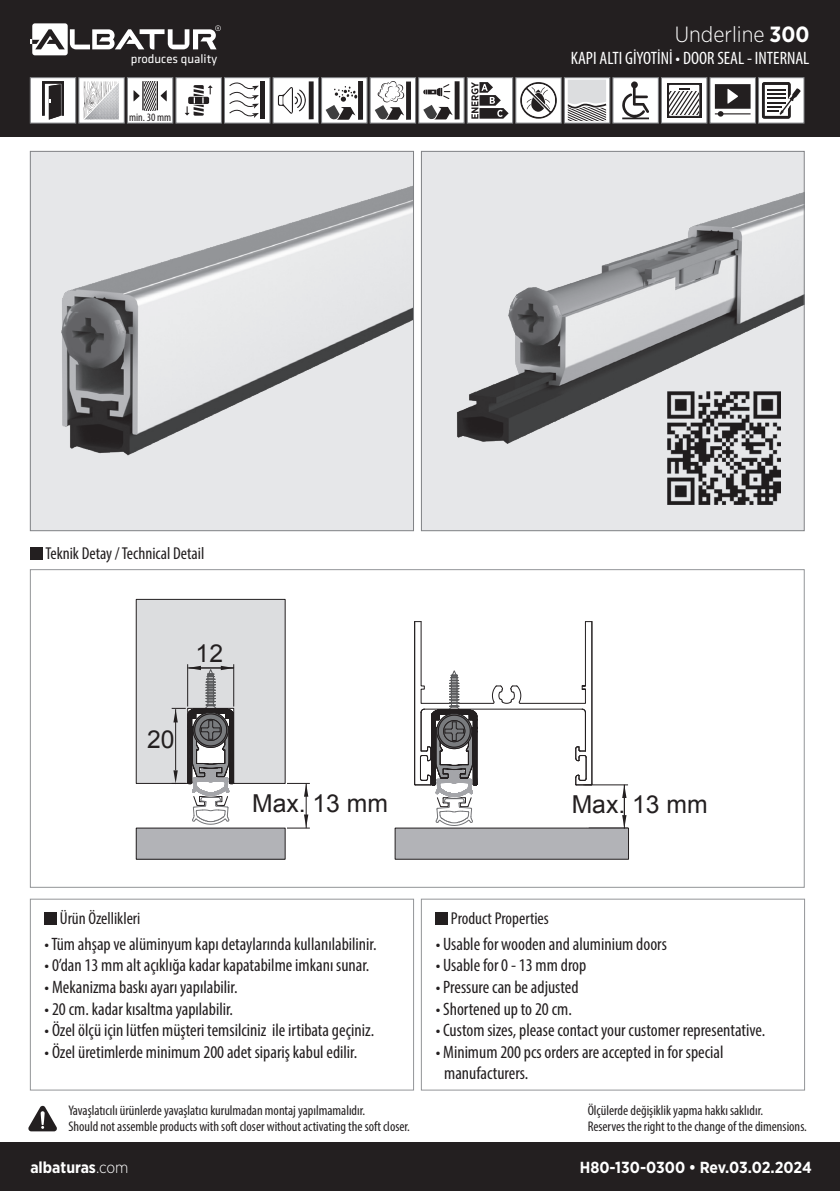
<style>
.page{position:relative;width:840px;height:1191px;background:#fff}
.page>*{position:absolute;margin:0;border:0;box-sizing:border-box;transform-origin:0 0}
.t1{font:24.6px "Arial";color:#231f20}
.t2{font:300 22px "Gotham Narrow";color:#fff}
.t3{font:condensed 18px/21.6px "Myriad Pro";color:#231f20}
.t4{font:condensed 18px "Myriad Pro";color:#fff}
.t5{font:condensed 17.2px "Myriad Pro";color:#231f20}
.t6{font:700 16px "Gotham Narrow";color:#fff}
.t7{font:condensed 14px/16px "Myriad Pro";color:#231f20}
.t8{font:12.8px "Klavika";color:#fff}
.t9{font:condensed 11.4px "Myriad Pro";color:#231f20}
.s1{font-weight:700}
.s2{font-weight:300}
</style>
<div class="page">
<div style="left:0;top:0;width:839px;height:137px;background:#231f20"></div>
<div style="left:32px;top:23px;width:36px;height:32px;background:#fff;border-radius:3px"></div>
<svg style="left:30px;top:25px;width:191px;height:24px"></svg>
<div style="left:0;top:1142px;width:839px;height:49px;background:#231f20"></div>
<div style="left:30px;top:899px;width:383px;height:191px;border:1px solid #939598"></div>
<div style="left:421px;top:899px;width:383px;height:191px;border:1px solid #939598"></div>
<div style="left:45px;top:912px;width:12px;height:12px;background:#231f20"></div>
<div style="left:435px;top:912px;width:12px;height:12px;background:#231f20"></div>
<div style="left:30px;top:547px;width:12px;height:12px;background:#231f20"></div>
<div style="left:421px;top:151px;width:382px;height:380px;background:#e6e7e9"></div>
<img style="left:457px;top:193px;width:345px;height:279px">
<div style="left:421px;top:151px;width:383px;height:380px;border:1px solid #808285"></div>
<div style="left:30px;top:151px;width:383px;height:380px;background:#e6e7e9"></div>
<img style="left:61px;top:186px;width:350px;height:270px">
<div style="left:30px;top:151px;width:383px;height:380px;border:1px solid #808285"></div>
<div style="left:661px;top:77px;width:45px;height:46px;background:#fff;border:1px solid #808285"></div>
<div style="left:224px;top:77px;width:46px;height:46px;background:#fff;border:1px solid #808285"></div>
<svg style="left:229px;top:82px;width:30px;height:36px"></svg>
<div style="left:260px;top:81px;width:5px;height:38px;background:#231f20"></div>
<div style="left:176px;top:77px;width:45px;height:46px;background:#fff"></div>
<svg style="left:185px;top:85px;width:27px;height:31px"></svg>
<div style="left:273px;top:77px;width:45px;height:46px;background:#fff;border:1px solid #808285"></div>
<svg style="left:278px;top:81px;width:35px;height:38px"></svg>
<div style="left:127px;top:77px;width:46px;height:46px;background:#fff;border:1px solid #808285"></div>
<svg style="left:133px;top:81px;width:34px;height:29px"></svg>
<div style="left:30px;top:77px;width:46px;height:46px;background:#fff;border:1px solid #808285"></div>
<svg style="left:42px;top:81px;width:22px;height:39px"></svg>
<div style="left:709px;top:77px;width:46px;height:46px;background:#fff;border:1px solid #808285"></div>
<svg style="left:714px;top:84px;width:36px;height:33px"></svg>
<div style="left:758px;top:77px;width:45px;height:46px;background:#fff;border:1px solid #808285"></div>
<svg style="left:761px;top:82px;width:39px;height:37px"></svg>
<svg style="left:667px;top:83px;width:34px;height:35px"></svg>
<div style="left:668px;top:84px;width:31px;height:32px;background:#fff"></div>
<div style="left:668px;top:84px;width:31px;height:32px;border:1px solid #231f20"></div>
<svg style="left:669px;top:88px;width:29px;height:26px"></svg>
<div style="left:79px;top:77px;width:45px;height:46px;background:#fff"></div>
<svg style="left:83px;top:81px;width:36px;height:39px"></svg>
<div style="left:321px;top:77px;width:46px;height:46px;background:#fff;border:1px solid #808285"></div>
<svg style="left:325px;top:81px;width:38px;height:39px"></svg>
<div style="left:564px;top:77px;width:45px;height:46px;background:#f2f2f3;border:1px solid #808285"></div>
<svg style="left:565px;top:80px;width:42px;height:41px"></svg>
<div style="left:370px;top:77px;width:45px;height:46px;background:#fff;border:1px solid #808285"></div>
<svg style="left:374px;top:81px;width:37px;height:39px"></svg>
<div style="left:418px;top:77px;width:46px;height:46px;background:#fff;border:1px solid #808285"></div>
<svg style="left:423px;top:81px;width:36px;height:39px"></svg>
<div style="left:467px;top:77px;width:45px;height:46px;background:#fff;border:1px solid #808285"></div>
<svg style="left:471px;top:82px;width:37px;height:37px"></svg>
<div style="left:515px;top:77px;width:46px;height:46px;background:#fff;border:1px solid #808285"></div>
<svg style="left:520px;top:82px;width:36px;height:37px"></svg>
<div style="left:612px;top:77px;width:46px;height:46px;background:#fff;border:1px solid #808285"></div>
<svg style="left:622px;top:81px;width:26px;height:38px"></svg>
<svg style="left:136px;top:599px;width:174px;height:229px"></svg>
<div style="left:136px;top:828px;width:149px;height:31px;background:#b2b3b7"></div>
<svg style="left:394px;top:621px;width:234px;height:238px"></svg>
<img style="left:667px;top:391px;width:113px;height:114px">
<svg style="left:28px;top:1105px;width:29px;height:26px"></svg>
<p class="t8" style="left:131px;top:50px;width:88px">produces quality</p>
<p class="t9" style="left:129px;top:110px;width:44px">min. 30 mm</p>
<p class="t2" style="left:674px;top:21px;width:136px">Underline <span class="s1">300</span></p>
<p class="t4" style="left:570px;top:47px;width:240px">KAPI ALTI GİYOTİNİ • DOOR SEAL - INTERNAL</p>
<p class="t5" style="left:45px;top:542px;width:160px">Teknik Detay / Technical Detail</p>
<h1 class="t1" style="left:195px;top:637px;width:29px">12</h1>
<h1 class="t1" style="left:147px;top:723px;width:29px">20</h1>
<h1 class="t1" style="left:252px;top:787px;width:137px">Max. 13 mm</h1>
<h1 class="t1" style="left:571px;top:788px;width:137px">Max. 13 mm</h1>
<p class="t5" style="left:60px;top:908px;width:82px">Ürün Özellikleri</p>
<p class="t5" style="left:450px;top:908px;width:99px">Product Properties</p>
<p class="t3" style="left:45px;top:932px;width:333px">• Tüm ahşap ve alüminyum kapı detaylarında kullanılabilinir.</p>
<p class="t3" style="left:45px;top:954px;width:326px">• 0’dan 13 mm alt açıklığa kadar kapatabilme imkanı sunar.</p>
<p class="t3" style="left:45px;top:976px;width:194px">• Mekanizma baskı ayarı yapılabilir.</p>
<p class="t3" style="left:45px;top:997px;width:190px">• 20 cm. kadar kısaltma yapılabilir.</p>
<p class="t3" style="left:45px;top:1019px;width:331px">• Özel ölçü için lütfen müşteri temsilciniz ile irtibata geçiniz.</p>
<p class="t3" style="left:45px;top:1040px;width:314px">• Özel üretimlerde minimum 200 adet sipariş kabul edilir.</p>
<p class="t3" style="left:435px;top:932px;width:232px">• Usable for wooden and aluminium doors</p>
<p class="t3" style="left:435px;top:954px;width:152px">• Usable for 0 - 13 mm drop</p>
<p class="t3" style="left:435px;top:976px;width:144px">• Pressure can be adjusted</p>
<p class="t3" style="left:435px;top:997px;width:137px">• Shortened up to 20 cm.</p>
<p class="t3" style="left:435px;top:1019px;width:331px">• Custom sizes, please contact your customer representative.</p>
<p class="t3" style="left:444px;top:1040px;width:280px;text-indent:-8px">• Minimum 200 pcs orders are accepted in for special manufacturers.</p>
<p class="t7" style="left:68px;top:1102px;width:343px">Yavaşlatıcılı ürünlerde yavaşlatıcı kurulmadan montaj yapılmamalıdır.<br>Should not assemble products with soft closer without activating the soft closer.</p>
<p class="t7" style="left:587px;top:1102px;width:220px">Ölçülerde değişiklik yapma hakkı saklıdır.<br>Reserves the right to the change of the dimensions.</p>
<p class="t6" style="left:30px;top:1157px;width:100px">albaturas<span class="s2">.com</span></p>
<p class="t6" style="left:579px;top:1157px;width:233px">H80-130-0300 • Rev.03.02.2024</p>
</div>
